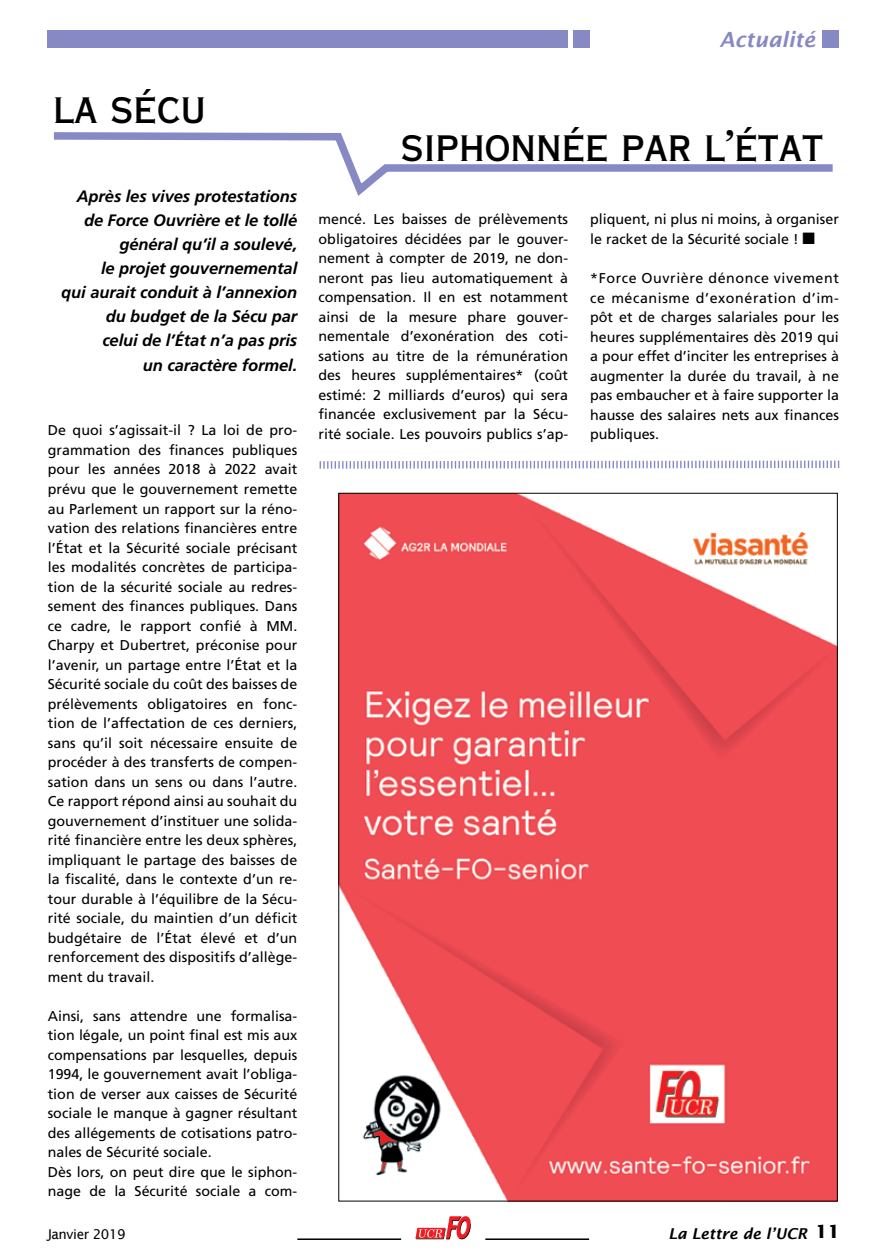
<style>
.page{position:relative;width:890px;height:1259px;background:#fff}
.page>*{position:absolute;margin:0;border:0;box-sizing:border-box;transform-origin:0 0}
.t1{font:42px "Copperplate Thirty AB";color:#000}
.t2{font:italic 600 21px "Lucida Sans";color:#8689c3}
.t3{font:italic 700 16.5px/24px "Frutiger";letter-spacing:-.005em;color:#000;text-align:right}
.t4{font:italic 600 15px "Lucida Sans";color:#000}
.t5{font:14.25px/19.5px "Frutiger";color:#000;text-align:justify}
.t6{font:13.5px "Lucida Sans";letter-spacing:-.03em;color:#000}
.s1{font-weight:700;font-style:normal;font-size:18px}
</style>
<div class="page">
<svg style="left:415px;top:1216px;width:56px;height:22px"></svg>
<hr style="left:485px;top:1238px;width:104px;height:1px;background:#000">
<hr style="left:297px;top:1238px;width:104px;height:1px;background:#000">
<div style="left:48px;top:31px;width:520px;height:17px;background:#8689c3"></div>
<div style="left:573px;top:31px;width:16px;height:17px;background:#8689c3"></div>
<div style="left:822px;top:31px;width:17px;height:17px;background:#8689c3"></div>
<svg style="left:54px;top:132px;width:779px;height:64px"></svg>
<svg style="left:319px;top:460px;width:520px;height:8px"></svg>
<img style="left:340px;top:495px;width:495px;height:704px">
<h1 class="t1" style="left:53px;top:82px;width:154px">LA SÉCU</h1>
<p class="t3" style="left:61px;top:184px;width:237px">Après les vives protestations de Force Ouvrière et le tollé général qu’il a soulevé,<br>le projet gouvernemental<br>qui aurait conduit à l’annexion du budget de la Sécu par<br>celui de l’état n’a pas pris<br>un caractère formel.</p>
<p class="t5" style="left:48px;top:420px;width:251px">De quoi s’agissait-il ? La loi de pro&shy;grammation des finances publiques pour les années 2018 à 2022 avait prévu que le gouvernement remette au Parlement un rapport sur la réno&shy;vation des relations financières entre l’État et la Sécurité sociale précisant les modalités concrètes de participa&shy;tion de la sécurité sociale au redres&shy;sement des finances publiques. Dans ce cadre, le rapport confié à MM.<br>Charpy et Dubertret, préconise pour l’avenir, un partage entre l’État et la Sécurité sociale du coût des baisses de prélèvements obligatoires en fonc&shy;tion de l’affectation de ces derniers, sans qu’il soit nécessaire ensuite de procéder à des transferts de compen&shy;sation dans un sens ou dans l’autre.<br>Ce rapport répond ainsi au souhait du gouvernement d’instituer une solida&shy;rité financière entre les deux sphères, impliquant le partage des baisses de la fiscalité, dans le contexte d’un re&shy;tour durable à l’équilibre de la Sécu&shy;rité sociale, du maintien d’un déficit budgétaire de l’État élevé et d’un renforcement des dispositifs d’allège&shy;ment du travail.</p>
<p class="t5" style="left:48px;top:1005px;width:251px;text-align:left">Ainsi, sans attendre une formalisa&shy;tion légale, un point final est mis aux compensations par lesquelles, depuis 1994, le gouvernement avait l’obliga&shy;tion de verser aux caisses de Sécurité sociale le manque à gagner résultant des allégements de cotisations patro&shy;nales de Sécurité sociale.<br>Dès lors, on peut dire que le siphon&shy;nage de la Sécurité sociale a com-</p>
<h2 class="t2" style="left:719px;top:27px;width:97px">Actualité</h2>
<h1 class="t1" style="left:400px;top:120px;width:424px">SIPHONNÉE PAR L’ÉTAT</h1>
<p class="t5" style="left:318px;top:209px;width:251px">mencé. Les baisses de prélèvements obligatoires décidées par le gouver&shy;nement à compter de 2019, ne don&shy;neront pas lieu automatiquement à compensation. I l en est notamment ainsi de la mesure phare gouver&shy;nementale d’exonération des coti&shy;sations au titre de la rémunération des heures supplémentaires* (coût estimé: 2 milliards d’euros) qui sera financée exclusivement par la Sécu&shy;rité sociale. Les pouvoirs publics s’ap-</p>
<p class="t5" style="left:590px;top:209px;width:250px">pliquent, ni plus ni moins, à organiser le racket de la Sécurité sociale ! ■</p>
<p class="t5" style="left:590px;top:268px;width:250px">*Force Ouvrière dénonce vivement ce mécanisme d’exonération d’im&shy;pôt et de charges salariales pour les heures supplémentaires dès 2019 qui a pour effet d’inciter les entreprises à augmenter la durée du travail, à ne pas embaucher et à faire supporter la hausse des salaires nets aux finances publiques.</p>
<p class="t6" style="left:48px;top:1226px;width:79px">Janvier 2019</p>
<p class="t4" style="left:668px;top:1224px;width:173px">La Lettre de l’UCR <span class="s1">11</span></p>
</div>
